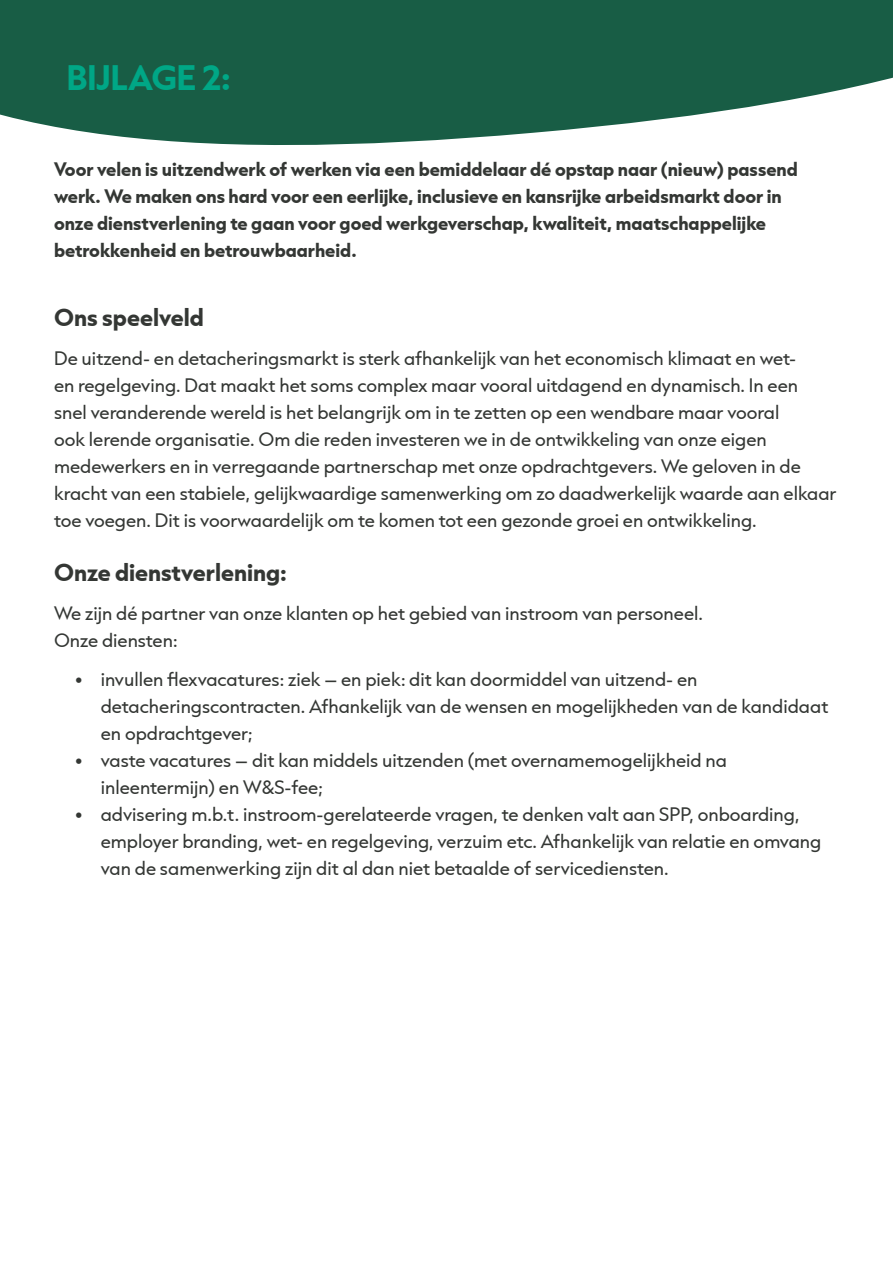
<style>
.page{position:relative;width:893px;height:1263px;background:#fff}
.page>*{position:absolute;margin:0;border:0;box-sizing:border-box;transform-origin:0 0}
.t1{font:700 30px "Capitana";color:#00a786}
.Heading_3{font:700 21px "Capitana";color:#343734}
.t2{font:16.5px/27px "Capitana";color:#343734}
.Dikgedrukt{font:700 16.5px/27px "Capitana";color:#343734}
</style>
<div class="page">
<svg style="left:0;top:0;width:893px;height:145px;background:#35715c"></svg>
<h2 class="t1" style="left:67px;top:55px;width:166px">BIJLAGE 2:</h2>
<p class="Dikgedrukt" style="left:54px;top:155px;width:745px">Voor velen is uitzendwerk of werken via een bemiddelaar dé opstap naar (nieuw) passend werk. We maken ons hard voor een eerlijke, inclusieve en kansrijke arbeidsmarkt door in onze dienstverlening te gaan voor goed werkgeverschap, kwaliteit, maatschappelijke betrokkenheid en betrouwbaarheid.</p>
<p class="Heading_3" style="left:54px;top:302px;width:151px">Ons speelveld</p>
<p class="t2" style="left:54px;top:345px;width:784px">De uitzend- en detacheringsmarkt is sterk afhankelijk van het economisch klimaat en wet-<br>en regelgeving. Dat maakt het soms complex maar vooral uitdagend en dynamisch. In een<br>snel veranderende wereld is het belangrijk om in te zetten op een wendbare maar vooral<br>ook lerende organisatie. Om die reden investeren we in de ontwikkeling van onze eigen medewerkers en in verregaande partnerschap met onze opdrachtgevers. We geloven in de kracht van een stabiele, gelijkwaardige samenwerking om zo daadwerkelijk waarde aan elkaar toe voegen. Dit is voorwaardelijk om te komen tot een gezonde groei en ontwikkeling.</p>
<p class="Heading_3" style="left:54px;top:557px;width:235px">Onze dienstverlening:</p>
<p class="t2" style="left:54px;top:600px;width:650px">We zijn dé partner van onze klanten op het gebied van instroom van personeel.<br>Onze diensten:</p>
<p class="t2" style="left:101px;top:666px;width:729px;text-indent:-26px">• invullen flexvacatures: ziek – en piek: dit kan doormiddel van uitzend- en detacheringscontracten. Afhankelijk van de wensen en mogelijkheden van de kandidaat en opdrachtgever;</p>
<p class="t2" style="left:101px;top:747px;width:628px;text-indent:-26px">• vaste vacatures – dit kan middels uitzenden (met overnamemogelijkheid na inleentermijn) en W&amp;S-fee;</p>
<p class="t2" style="left:101px;top:801px;width:722px;text-indent:-26px">• advisering m.b.t. instroom-gerelateerde vragen, te denken valt aan SPP, onboarding, employer branding, wet- en regelgeving, verzuim etc. Afhankelijk van relatie en omvang van de samenwerking zijn dit al dan niet betaalde of servicediensten.</p>
</div>
